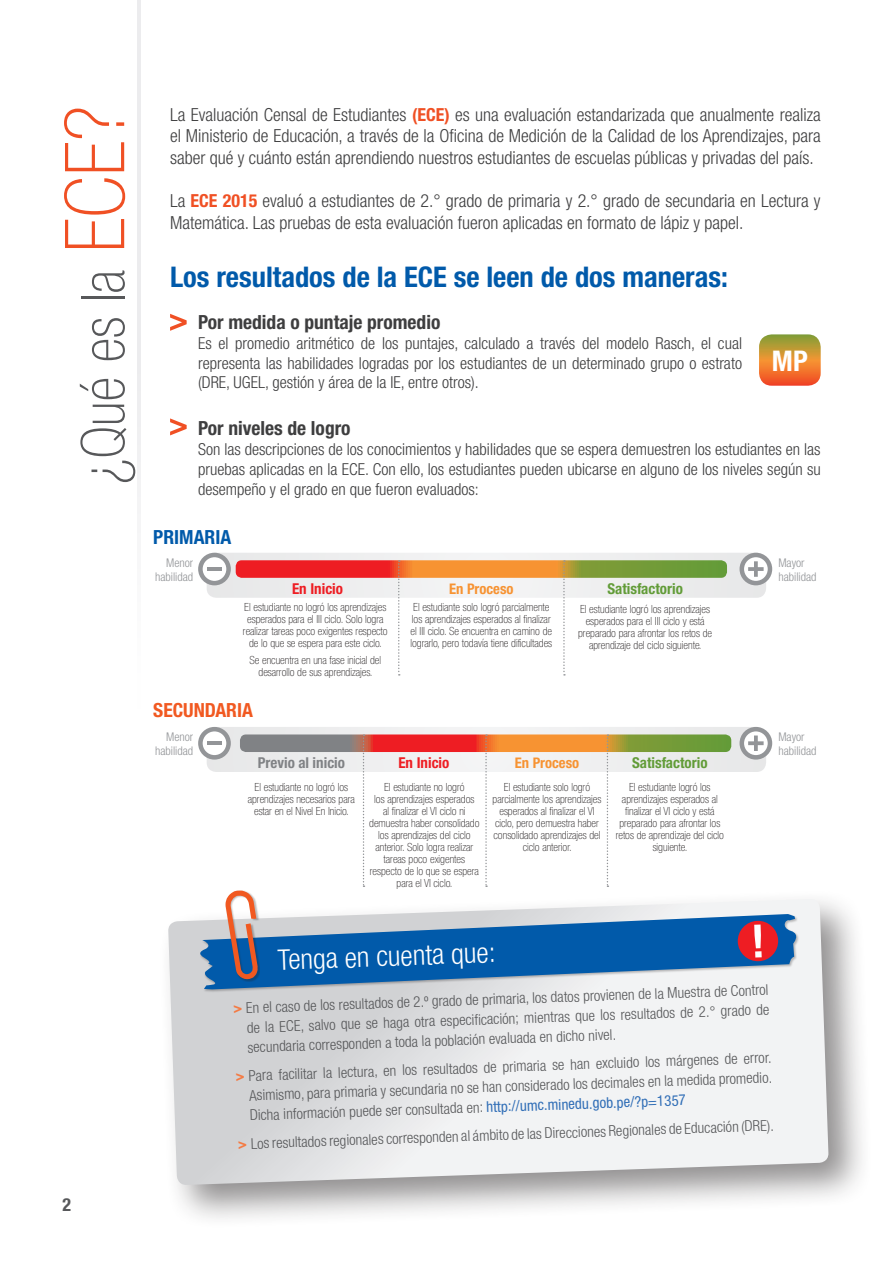
<style>
.page{position:relative;width:893px;height:1263px;background:#fff}
.page>*{position:absolute;margin:0;border:0;box-sizing:border-box;transform-origin:0 0}
.t1{font:100 condensed 82.8px "Helvetica Neue";color:#f05024}
.t2{font:100 condensed 60.3px "Helvetica Neue";color:#57585a}
.t3{font:700 condensed 28.5px "Helvetica Neue";color:#015aaa}
.t4{font:300 condensed 28.5px "Helvetica Neue";color:#fff}
.t5{font:700 condensed 28.5px "Helvetica Neue";color:#fff}
.t6{font:700 condensed 19.5px "Helvetica Neue";color:#3e3e3f}
.t7{font:700 condensed 19.5px "Helvetica Neue";color:#f15921}
.t8{font:700 condensed 19.5px "Helvetica Neue";color:#015aaa}
.t9{font:300 condensed 18px/21.6px "Helvetica Neue";color:#3e3e3f;text-align:justify}
.t10{font:700 condensed 18px "Helvetica Neue";color:#57585a}
.t11{font:300 condensed 16.5px/19.8px "Helvetica Neue";color:#3e3e3f;text-align:justify}
.t12{font:300 condensed 15px/19.8px "Helvetica Neue";color:#57585a;text-align:justify}
.t13{font:700 condensed 15px "Helvetica Neue";color:#629c38}
.t14{font:700 condensed 15px "Helvetica Neue";color:#ee1d23}
.t15{font:700 condensed 15px "Helvetica Neue";color:#808285}
.t16{font:700 condensed 14.7px "Helvetica Neue";color:#f79332}
.t17{font:300 condensed 12px/13.5px "Helvetica Neue";color:#939598;text-align:right}
.t18{font:100 condensed 11.25px/12px "Helvetica Neue";color:#231f20;text-align:center}
.s1{font-weight:700;color:#f05024}
.s2{font-weight:700;color:#f47b44}
.s3{font-weight:400;color:#326fb7}
</style>
<div class="page">
<hr style="left:137px;top:0;width:3px;height:709px;background:#ececee">
<svg style="left:759px;top:334px;width:62px;height:52px;background:#d88b3c"></svg>
<svg style="left:170px;top:314px;width:17px;height:17px"></svg>
<svg style="left:170px;top:418px;width:17px;height:17px"></svg>
<div style="left:207px;top:553px;width:559px;height:45px;background:#ebeced;border-radius:10px"></div>
<div style="left:207px;top:727px;width:559px;height:45px;background:#eceded;border-radius:10px"></div>
<svg style="left:742px;top:555px;width:28px;height:28px"></svg>
<div style="left:739px;top:553px;width:33px;height:32px;border:5px solid #939598;border-radius:50%"></div>
<svg style="left:748px;top:561px;width:16px;height:16px"></svg>
<svg style="left:742px;top:729px;width:28px;height:28px"></svg>
<div style="left:739px;top:727px;width:33px;height:32px;border:5px solid #939598;border-radius:50%"></div>
<svg style="left:748px;top:735px;width:16px;height:16px"></svg>
<div style="left:200px;top:555px;width:29px;height:28px;background:#fff;border-radius:50%"></div>
<div style="left:198px;top:553px;width:33px;height:32px;border:5px solid #939598;border-radius:50%"></div>
<hr style="left:207px;top:567px;width:15px;height:4px;background:#939598">
<div style="left:200px;top:729px;width:29px;height:28px;background:#fff;border-radius:50%"></div>
<div style="left:198px;top:727px;width:33px;height:32px;border:5px solid #939598;border-radius:50%"></div>
<hr style="left:207px;top:741px;width:15px;height:4px;background:#939598">
<svg style="left:236px;top:560px;width:491px;height:115px"></svg>
<div style="left:157px;top:888px;width:716px;height:342px;background:#231f20;opacity:.5"></div>
<svg style="left:168px;top:899px;width:661px;height:286px"></svg>
<div style="left:200px;top:914px;width:600px;height:78px;background:#231f20;opacity:.3"></div>
<svg style="left:195px;top:914px;width:606px;height:75px"></svg>
<div style="left:226px;top:890px;width:34px;height:92px;background:#231f20;opacity:.3"></div>
<svg style="left:226px;top:734px;width:505px;height:245px"></svg>
<div style="left:737px;top:920px;width:41px;height:41px;background:#ee1d23;border-radius:50%"></div>
<svg style="left:754px;top:924px;width:8px;height:33px"></svg>
<h1 class="t1" style="left:49px;top:253px;width:149px;rotate:-90deg">ECE?</h1>
<p class="t9" style="left:170px;top:103px;width:652px">La Evaluación Censal de Estudiantes <span class="s1">(ECE)</span> es una evaluación estandarizada que anualmente realiza el Ministerio de Educación, a través de la Oficina de Medición de la Calidad de los Aprendizajes, para saber qué y cuánto están aprendiendo nuestros estudiantes de escuelas públicas y privadas del país.</p>
<h3 class="t9" style="left:170px;top:190px;width:652px">La <span class="s1">ECE 2015</span> evaluó a estudiantes de 2.° grado de primaria y 2.° grado de secundaria en Lectura y<br>Matemática. Las pruebas de esta evaluación fueron aplicadas en formato de lápiz y papel.</h3>
<h2 class="t2" style="left:69px;top:484px;width:216px;rotate:-90deg">¿Qué es la</h2>
<h3 class="t3" style="left:170px;top:260px;width:559px">Los resultados de la ECE se leen de dos maneras:</h3>
<h3 class="t6" style="left:198px;top:310px;width:244px">Por medida o puntaje promedio</h3>
<h3 class="t11" style="left:198px;top:333px;width:545px">Es el promedio aritmético de los puntajes, calculado a través del modelo Rasch, el cual representa las habilidades logradas por los estudiantes de un determinado grupo o estrato (DRE, UGEL, gestión y área de la IE, entre otros).</h3>
<h3 class="t6" style="left:198px;top:416px;width:154px">Por niveles de logro</h3>
<p class="t11" style="left:198px;top:439px;width:624px">Son las descripciones de los conocimientos y habilidades que se espera demuestren los estudiantes en las pruebas aplicadas en la ECE. Con ello, los estudiantes pueden ubicarse en alguno de los niveles según su desempeño y el grado en que fueron evaluados:</p>
<h3 class="t5" style="left:772px;top:344px;width:37px">MP</h3>
<h3 class="t8" style="left:153px;top:525px;width:79px">PRIMARIA</h3>
<p class="t17" style="left:155px;top:556px;width:40px">Menor habilidad</p>
<h3 class="t14" style="left:292px;top:579px;width:53px">En Inicio</h3>
<p class="t18" style="left:243px;top:601px;width:146px">El estudiante no logró los aprendizajes esperados para el III ciclo. Solo logra realizar tareas poco exigentes respecto de lo que se espera para este ciclo.</p>
<p class="t18" style="left:249px;top:653px;width:133px">Se encuentra en una fase inicial del desarrollo de sus aprendizajes.</p>
<h3 class="t7" style="left:153px;top:699px;width:101px">SECUNDARIA</h3>
<p class="t17" style="left:155px;top:730px;width:40px">Menor habilidad</p>
<h3 class="t16" style="left:449px;top:580px;width:66px">En Proceso</h3>
<p class="t18" style="left:410px;top:601px;width:143px;text-align:left">El estudiante solo logró parcialmente los aprendizajes esperados al finalizar el III ciclo. Se encuentra en camino de lograrlo, pero todavía tiene dificultades</p>
<h3 class="t13" style="left:607px;top:579px;width:77px">Satisfactorio</h3>
<p class="t18" style="left:578px;top:603px;width:135px">El estudiante logró los aprendizajes esperados para el III ciclo y está preparado para afrontar los retos de aprendizaje del ciclo siguiente.</p>
<h3 class="t15" style="left:258px;top:754px;width:89px">Previo al inicio</h3>
<h3 class="t14" style="left:398px;top:754px;width:53px">En Inicio</h3>
<h3 class="t16" style="left:515px;top:754px;width:66px">En Proceso</h3>
<h3 class="t13" style="left:632px;top:754px;width:77px">Satisfactorio</h3>
<p class="t18" style="left:248px;top:781px;width:109px">El estudiante no logró los aprendizajes necesarios para estar en el Nivel En Inicio.</p>
<p class="t18" style="left:369px;top:781px;width:112px">El estudiante no logró<br>los aprendizajes esperados<br>al finalizar el VI ciclo ni demuestra haber consolidado los aprendizajes del ciclo anterior. Solo logra realizar tareas poco exigentes respecto de lo que se espera para el VI ciclo.</p>
<p class="t18" style="left:493px;top:781px;width:110px">El estudiante solo logró parcialmente los aprendizajes esperados al finalizar el VI ciclo, pero demuestra haber consolidado aprendizajes del ciclo anterior.</p>
<p class="t18" style="left:616px;top:781px;width:110px">El estudiante logró los aprendizajes esperados al finalizar el VI ciclo y está preparado para afrontar los retos de aprendizaje del ciclo siguiente.</p>
<h3 class="t4" style="left:277px;top:943px;width:219px;rotate:-2deg">Tenga en cuenta que:</h3>
<p class="t17" style="left:778px;top:556px;width:40px;text-align:left">Mayor habilidad</p>
<p class="t17" style="left:778px;top:730px;width:40px;text-align:left">Mayor habilidad</p>
<h3 class="t10" style="left:63px;top:1194px;width:10px">2</h3>
<p class="t12" style="left:246px;top:998px;width:524px;text-indent:-13px;rotate:-2deg"><span class="s2">&gt;</span> En el caso de los resultados de 2.º grado de primaria, los datos provienen de la Muestra de Control de la ECE, salvo que se haga otra especificación; mientras que los resultados de 2.° grado de secundaria corresponden a toda la población evaluada en dicho nivel.</p>
<p class="t12" style="left:248px;top:1065px;width:525px;text-indent:-13px;rotate:-2deg"><span class="s2">&gt;</span> Para facilitar la lectura, en los resultados de primaria se han excluido los márgenes de error.<br>Asimismo, para primaria y secundaria no se han considerado los decimales en la medida promedio.<br>Dicha información puede ser consultada en: <span class="s3">http://umc.minedu.gob.pe/?p=1357</span></p>
<h3 class="t12" style="left:238px;top:1134px;width:537px;rotate:-2deg"><span class="s2">&gt;</span> Los resultados regionales corresponden al ámbito de las Direcciones Regionales de Educación (DRE).</h3>
</div>
